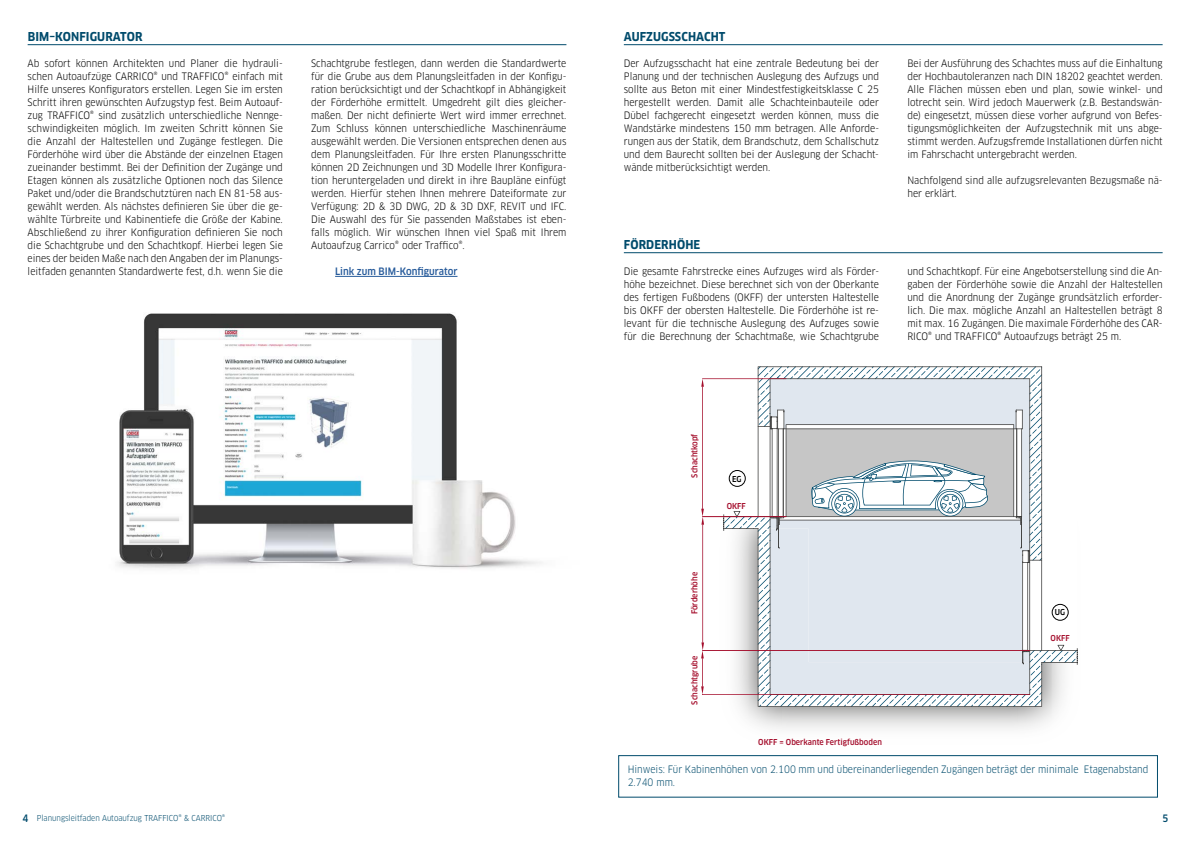
<style>
.page{position:relative;width:1191px;height:842px;background:#fff}
.page>*{position:absolute;margin:0;border:0;box-sizing:border-box;transform-origin:0 0}
.t1{font:700 12px "Clan Pro Narr";letter-spacing:.01em;color:#004b6c}
.t2{font:10px/13px "Clan Pro Narr";color:#000;text-align:justify}
.t3{font:10px/13px "Clan Pro Narr";color:#004b6c}
.t4{font:500 10px "Clan Pro Narr";color:#275b9b}
.t5{font:500 10px "Clan Pro Narr";color:#004b6c}
.t6{font:500 8px "Clan Pro Narr";color:#a50f2d}
.t7{font:8px "Clan Pro Narr";color:#004b6c}
.t8{font:500 8px "Clan Pro Narr";color:#000}
.s1{font-weight:500;font-size:10px}
</style>
<div class="page">
<img style="left:1051px;top:648px;width:27px;height:70px">
<svg style="left:723px;top:366px;width:354px;height:341px"></svg>
<svg style="left:723px;top:514px;width:354px;height:151px"></svg>
<svg style="left:757px;top:366px;width:284px;height:44px"></svg>
<svg style="left:757px;top:563px;width:285px;height:144px"></svg>
<hr style="left:1041px;top:366px;width:1px;height:285px;background:#3c3c3b">
<div style="left:769px;top:378px;width:261px;height:264px;background:#e0e7ef"></div>
<hr style="left:1029px;top:650px;width:48px;height:1px;background:#3c3c3b">
<hr style="left:723px;top:528px;width:35px;height:1px;background:#3c3c3b">
<hr style="left:1041px;top:662px;width:36px;height:1px;background:#3c3c3b">
<hr style="left:1027px;top:562px;width:1px;height:89px;background:#3c3c3b">
<hr style="left:1022px;top:561px;width:1px;height:90px;background:#3c3c3b">
<svg style="left:757px;top:410px;width:285px;height:153px"></svg>
<hr style="left:779px;top:520px;width:242px;height:1px;background:#3c3c3b">
<svg style="left:733px;top:511px;width:7px;height:5px"></svg>
<svg style="left:1057px;top:645px;width:7px;height:6px"></svg>
<hr style="left:702px;top:386px;width:1px;height:123px;background:#a50f2d">
<hr style="left:702px;top:378px;width:84px;height:1px;background:#a50f2d">
<hr style="left:702px;top:524px;width:1px;height:119px;background:#a50f2d">
<hr style="left:702px;top:516px;width:84px;height:1px;background:#a50f2d">
<svg style="left:701px;top:379px;width:3px;height:8px"></svg>
<svg style="left:701px;top:509px;width:3px;height:16px"></svg>
<svg style="left:701px;top:642px;width:329px;height:53px;background:#dedee5"></svg>
<hr style="left:624px;top:44px;width:538px;height:1px;background:#004b6c">
<hr style="left:624px;top:252px;width:538px;height:1px;background:#004b6c">
<div style="left:618px;top:755px;width:540px;height:43px;border:1px solid #004b6c"></div>
<div style="left:728px;top:470px;width:18px;height:17px;border:1px solid #000;border-radius:50%"></div>
<div style="left:1051px;top:604px;width:17px;height:17px;border:1px solid #000;border-radius:50%"></div>
<img style="left:117px;top:313px;width:425px;height:256px">
<hr style="left:28px;top:44px;width:538px;height:1px;background:#004b6c">
<hr style="left:335px;top:276px;width:122px;height:1px;background:#275b9b">
<p class="t1" style="left:28px;top:30px;width:116px">BIM–KONFIGURATOR</p>
<p class="t2" style="left:28px;top:57px;width:257px">Ab sofort können Architekten und Planer die hydrauli&shy;schen Autoaufzüge CARRICO® und TRAFFICO® einfach mit Hilfe unseres Konfigurators erstellen. Legen Sie im ersten Schritt ihren gewünschten Aufzugstyp fest. Beim Autoauf&shy;zug TRAFFICO® sind zusätzlich unterschiedliche Nennge&shy;schwindigkeiten möglich. Im zweiten Schritt können Sie die Anzahl der Haltestellen und Zugänge festlegen. Die Förderhöhe wird über die Abstände der einzelnen Etagen zueinander bestimmt. Bei der Definition der Zugänge und Etagen können als zusätzliche Optionen noch das Silence Paket und/oder die Brandschutztüren nach EN 81-58 aus&shy;gewählt werden. Als nächstes definieren Sie über die ge&shy;wählte Türbreite und Kabinentiefe die Größe der Kabine.<br>Abschließend zu ihrer Konfiguration definieren Sie noch die Schachtgrube und den Schachtkopf. Hierbei legen Sie eines der beiden Maße nach den Angaben der im Planungs&shy;leitfaden genannten Standardwerte fest, d.h. wenn Sie die</p>
<p class="t2" style="left:311px;top:57px;width:257px">Schachtgrube festlegen, dann werden die Standardwerte für die Grube aus dem Planungsleitfaden in der Konfigu&shy;ration berücksichtigt und der Schachtkopf in Abhängigkeit der Förderhöhe ermittelt. Umgedreht gilt dies gleicher&shy;maßen. Der nicht definierte Wert wird immer errechnet.<br>Zum Schluss können unterschiedliche Maschinenräume ausgewählt werden. Die Versionen entsprechen denen aus dem Planungsleitfaden. Für Ihre ersten Planungsschritte können 2D Zeichnungen und 3D Modelle Ihrer Konfigura&shy;tion heruntergeladen und direkt in ihre Baupläne einfügt werden. Hierfür stehen Ihnen mehrere Dateiformate zur Verfügung: 2D &amp; 3D DWG, 2D &amp; 3D DXF, REVIT und IFC.<br>Die Auswahl des für Sie passenden Maßstabes ist eben&shy;falls möglich. Wir wünschen Ihnen viel Spaß mit Ihrem Autoaufzug Carrico® oder Traffico®.</p>
<p class="t4" style="left:335px;top:266px;width:124px">Link zum BIM-Konfigurator</p>
<p class="t1" style="left:624px;top:30px;width:103px">AUFZUGSSCHACHT</p>
<p class="t2" style="left:624px;top:57px;width:257px">Der Aufzugsschacht hat eine zentrale Bedeutung bei der Planung und der technischen Auslegung des Aufzugs und sollte aus Beton mit einer Mindestfestigkeitsklasse C 25 hergestellt werden. Damit alle Schachteinbauteile oder Dübel fachgerecht eingesetzt werden können, muss die Wandstärke mindestens 150 mm betragen. Alle Anforde&shy;rungen aus der Statik, dem Brandschutz, dem Schallschutz und dem Baurecht sollten bei der Auslegung der Schacht&shy;wände mitberücksichtigt werden.</p>
<p class="t1" style="left:624px;top:238px;width:78px">FÖRDERHÖHE</p>
<p class="t2" style="left:624px;top:265px;width:257px">Die gesamte Fahrstrecke eines Aufzuges wird als Förder&shy;höhe bezeichnet. Diese berechnet sich von der Oberkante des fertigen Fußbodens (OKFF) der untersten Haltestelle bis OKFF der obersten Haltestelle. Die Förderhöhe ist re&shy;levant für die technische Auslegung des Aufzuges sowie für die Berechnung der Schachtmaße, wie Schachtgrube</p>
<p class="t2" style="left:907px;top:57px;width:257px">Bei der Ausführung des Schachtes muss auf die Einhaltung der Hochbautoleranzen nach DIN 18202 geachtet werden.<br>Alle Flächen müssen eben und plan, sowie winkel- und lotrecht sein. Wird jedoch Mauerwerk (z.B. Bestandswän&shy;de) eingesetzt, müssen diese vorher aufgrund von Befes&shy;tigungsmöglichkeiten der Aufzugstechnik mit uns abge&shy;stimmt werden. Aufzugsfremde Installationen dürfen nicht im Fahrschacht untergebracht werden.</p>
<p class="t2" style="left:907px;top:174px;width:257px">Nachfolgend sind alle aufzugsrelevanten Bezugsmaße nä&shy;her erklärt.</p>
<p class="t2" style="left:907px;top:265px;width:257px">und Schachtkopf. Für eine Angebotserstellung sind die An&shy;gaben der Förderhöhe sowie die Anzahl der Haltestellen und die Anordnung der Zugänge grundsätzlich erforder&shy;lich. Die max. mögliche Anzahl an Haltestellen beträgt 8 mit max. 16 Zugängen. Die maximale Förderhöhe des CAR-RICO® und TRAFFICO® Autoaufzugs beträgt 25 m.</p>
<p class="t6" style="left:690px;top:477px;width:45px;rotate:-90deg">Schachtkopf</p>
<p class="t6" style="left:690px;top:614px;width:44px;rotate:-90deg">Förderhöhe</p>
<p class="t6" style="left:690px;top:705px;width:50px;rotate:-90deg">Schachtgrube</p>
<p class="t8" style="left:732px;top:474px;width:11px">EG</p>
<p class="t6" style="left:726px;top:502px;width:21px">OKFF</p>
<p class="t8" style="left:1054px;top:608px;width:12px">UG</p>
<p class="t6" style="left:1050px;top:633px;width:21px">OKFF</p>
<p class="t6" style="left:758px;top:737px;width:125px">OKFF = Oberkante Fertigfußboden</p>
<p class="t3" style="left:627px;top:762px;width:522px">Hinweis: Für Kabinenhöhen von 2.100 mm und übereinanderliegenden Zugängen beträgt der minimale Etagenabstand<br>2.740 mm.</p>
<p class="t7" style="left:22px;top:814px;width:204px"><span class="s1">4</span> Planungsleitfaden Autoaufzug TRAFFICO® &amp; CARRICO®</p>
<p class="t5" style="left:1162px;top:812px;width:7px">5</p>
</div>
